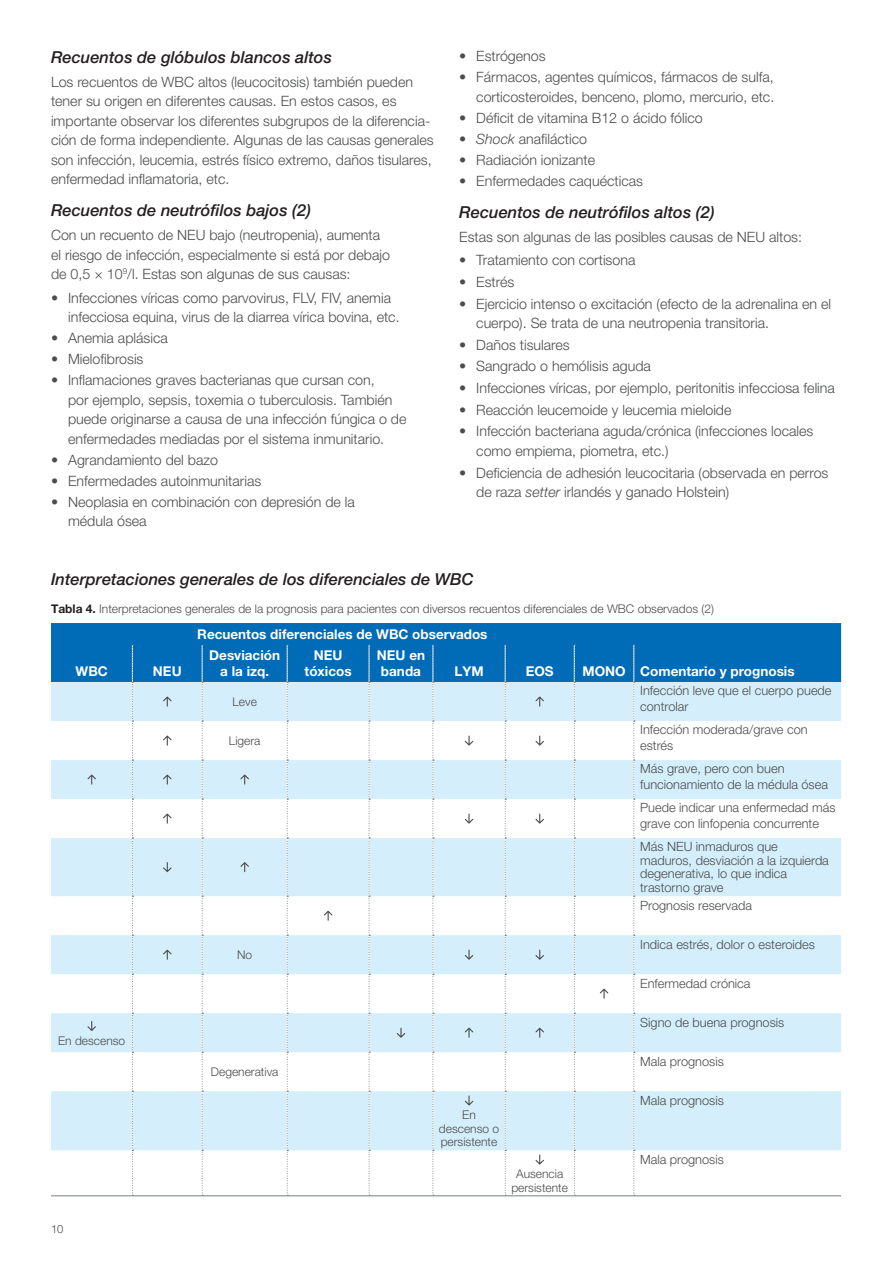
<style>
.page{position:relative;width:893px;height:1263px;background:#fff}
.page>*{position:absolute;margin:0;border:0;box-sizing:border-box;transform-origin:0 0}
.t1{font:italic 500 16.5px "Helvetica Neue LT Pro";color:#231f20}
.t2{font:300 14.25px/19.5px "Helvetica Neue LT Pro";color:#4b4c4d}
.t3{font:700 13.5px/15.8px "Helvetica Neue LT Pro";color:#fff;text-align:center}
.t4{font:300 12.75px/15.8px "Helvetica Neue LT Pro";color:#4b4c4d}
.t5{font:300 12px/13.5px "Helvetica Neue LT Pro";color:#4b4c4d;text-align:center}
.t6{font:300 11.25px "Helvetica Neue LT Pro";color:#4b4c4d}
.s1{font-style:italic}
.s2{font-weight:700;color:#231f20}
</style>
<div class="page">
<div style="left:51px;top:623px;width:790px;height:59px;background:#006bb6"></div>
<svg style="left:51px;top:682px;width:790px;height:468px;fill:#d4effb"></svg>
<hr style="left:51px;top:1195px;width:81px;height:1px;background:#7b8080">
<hr style="left:132px;top:1195px;width:70px;height:1px;background:#7b8080">
<hr style="left:202px;top:1195px;width:85px;height:1px;background:#7b8080">
<hr style="left:287px;top:1195px;width:82px;height:1px;background:#7b8080">
<hr style="left:369px;top:1195px;width:64px;height:1px;background:#7b8080">
<hr style="left:433px;top:1195px;width:72px;height:1px;background:#7b8080">
<hr style="left:505px;top:1195px;width:69px;height:1px;background:#7b8080">
<hr style="left:574px;top:1195px;width:60px;height:1px;background:#7b8080">
<hr style="left:634px;top:1195px;width:207px;height:1px;background:#7b8080">
<svg style="left:132px;top:645px;width:1px;height:551px"></svg>
<svg style="left:202px;top:645px;width:1px;height:551px"></svg>
<svg style="left:287px;top:645px;width:1px;height:551px"></svg>
<svg style="left:369px;top:645px;width:1px;height:551px"></svg>
<svg style="left:432px;top:645px;width:2px;height:551px"></svg>
<svg style="left:505px;top:645px;width:1px;height:551px"></svg>
<svg style="left:574px;top:645px;width:1px;height:551px"></svg>
<svg style="left:633px;top:645px;width:2px;height:551px"></svg>
<svg style="left:163px;top:696px;width:9px;height:11px"></svg>
<svg style="left:535px;top:696px;width:9px;height:11px"></svg>
<svg style="left:163px;top:735px;width:9px;height:11px"></svg>
<svg style="left:465px;top:735px;width:8px;height:11px"></svg>
<svg style="left:535px;top:735px;width:9px;height:11px"></svg>
<svg style="left:87px;top:774px;width:9px;height:11px"></svg>
<svg style="left:163px;top:774px;width:9px;height:11px"></svg>
<svg style="left:240px;top:774px;width:9px;height:11px"></svg>
<svg style="left:163px;top:813px;width:9px;height:11px"></svg>
<svg style="left:465px;top:813px;width:8px;height:11px"></svg>
<svg style="left:535px;top:813px;width:9px;height:11px"></svg>
<svg style="left:163px;top:862px;width:9px;height:10px"></svg>
<svg style="left:240px;top:862px;width:9px;height:10px"></svg>
<svg style="left:324px;top:911px;width:8px;height:10px"></svg>
<svg style="left:163px;top:950px;width:9px;height:10px"></svg>
<svg style="left:465px;top:950px;width:8px;height:10px"></svg>
<svg style="left:535px;top:950px;width:9px;height:10px"></svg>
<svg style="left:600px;top:989px;width:8px;height:10px"></svg>
<svg style="left:87px;top:1021px;width:9px;height:10px"></svg>
<svg style="left:397px;top:1028px;width:8px;height:10px"></svg>
<svg style="left:465px;top:1028px;width:8px;height:10px"></svg>
<svg style="left:535px;top:1028px;width:9px;height:10px"></svg>
<svg style="left:465px;top:1095px;width:8px;height:10px"></svg>
<svg style="left:535px;top:1154px;width:9px;height:11px"></svg>
<p class="t1" style="left:51px;top:47px;width:282px">Recuentos de glóbulos blancos altos</p>
<p class="t2" style="left:51px;top:71px;width:384px">Los recuentos de WBC altos (leucocitosis) también pueden tener su origen en diferentes causas. En estos casos, es importante observar los diferentes subgrupos de la diferencia&shy;ción de forma independiente. Algunas de las causas generales son infección, leucemia, estrés físico extremo, daños tisulares, enfermedad inflamatoria, etc.</p>
<p class="t1" style="left:51px;top:201px;width:262px">Recuentos de neutrófilos bajos (2)</p>
<p class="t2" style="left:51px;top:225px;width:340px">Con un recuento de NEU bajo (neutropenia), aumenta el riesgo de infección, especialmente si está por debajo de 0,5 × 10<sup>9</sup>/l. Estas son algunas de sus causas:</p>
<p class="t2" style="left:68px;top:288px;width:333px;text-indent:-17px">• Infecciones víricas como parvovirus, FLV, FIV, anemia infecciosa equina, virus de la diarrea vírica bovina, etc.</p>
<p class="t2" style="left:51px;top:328px;width:118px">• Anemia aplásica</p>
<p class="t2" style="left:51px;top:349px;width:94px">• Mielofibrosis</p>
<p class="t2" style="left:68px;top:370px;width:340px;text-indent:-17px">• Inflamaciones graves bacterianas que cursan con,<br>por ejemplo, sepsis, toxemia o tuberculosis. También puede originarse a causa de una infección fúngica o de enfermedades mediadas por el sistema inmunitario.</p>
<p class="t2" style="left:51px;top:450px;width:168px">• Agrandamiento del bazo</p>
<p class="t2" style="left:51px;top:471px;width:212px">• Enfermedades autoinmunitarias</p>
<p class="t2" style="left:68px;top:492px;width:288px;text-indent:-17px">• Neoplasia en combinación con depresión de la médula ósea</p>
<p class="t2" style="left:459px;top:46px;width:88px">• Estrógenos</p>
<p class="t2" style="left:459px;top:67px;width:317px;text-align:right">• Fármacos, agentes químicos, fármacos de sulfa, corticosteroides, benceno, plomo, mercurio, etc.</p>
<p class="t2" style="left:459px;top:108px;width:245px">• Déficit de vitamina B12 o ácido fólico</p>
<p class="t2" style="left:459px;top:129px;width:129px">• <span class="s1">Shock</span> anafiláctico</p>
<p class="t2" style="left:459px;top:150px;width:137px">• Radiación ionizante</p>
<p class="t2" style="left:459px;top:171px;width:185px">• Enfermedades caquécticas</p>
<p class="t1" style="left:459px;top:202px;width:257px">Recuentos de neutrófilos altos (2)</p>
<p class="t2" style="left:459px;top:227px;width:344px">Estas son algunas de las posibles causas de NEU altos:</p>
<p class="t2" style="left:459px;top:250px;width:178px">• Tratamiento con cortisona</p>
<p class="t2" style="left:459px;top:272px;width:57px">• Estrés</p>
<p class="t2" style="left:476px;top:294px;width:356px;text-indent:-17px">• Ejercicio intenso o excitación (efecto de la adrenalina en el cuerpo). Se trata de una neutropenia transitoria.</p>
<p class="t2" style="left:459px;top:335px;width:112px">• Daños tisulares</p>
<p class="t2" style="left:459px;top:356px;width:193px">• Sangrado o hemólisis aguda</p>
<p class="t2" style="left:459px;top:378px;width:377px">• Infecciones víricas, por ejemplo, peritonitis infecciosa felina</p>
<p class="t2" style="left:459px;top:400px;width:274px">• Reacción leucemoide y leucemia mieloide</p>
<p class="t2" style="left:476px;top:421px;width:339px;text-indent:-17px">• Infección bacteriana aguda/crónica (infecciones locales como empiema, piometra, etc.)</p>
<p class="t2" style="left:476px;top:462px;width:354px;text-indent:-17px">• Deficiencia de adhesión leucocitaria (observada en perros de raza <span class="s1">setter</span> irlandés y ganado Holstein)</p>
<p class="t1" style="left:51px;top:569px;width:424px">Interpretaciones generales de los diferenciales de WBC</p>
<p class="t5" style="left:51px;top:601px;width:664px"><span class="s2">Tabla 4.</span> Interpretaciones generales de la prognosis para pacientes con diversos recuentos diferenciales de WBC observados (2)</p>
<p class="t3" style="left:197px;top:626px;width:292px">Recuentos diferenciales de WBC observados</p>
<p class="t3" style="left:76px;top:663px;width:34px">WBC</p>
<p class="t3" style="left:153px;top:663px;width:30px">NEU</p>
<p class="t3" style="left:209px;top:647px;width:72px">Desviación a la izq.</p>
<p class="t3" style="left:305px;top:647px;width:48px">NEU tóxicos</p>
<p class="t3" style="left:377px;top:647px;width:50px">NEU en banda</p>
<p class="t3" style="left:454px;top:663px;width:31px">LYM</p>
<p class="t3" style="left:526px;top:663px;width:30px">EOS</p>
<p class="t3" style="left:582px;top:663px;width:214px">MONO Comentario y prognosis</p>
<p class="t5" style="left:232px;top:694px;width:26px">Leve</p>
<p class="t4" style="left:640px;top:683px;width:193px">Infección leve que el cuerpo puede controlar</p>
<p class="t5" style="left:229px;top:733px;width:33px">Ligera</p>
<p class="t4" style="left:640px;top:722px;width:169px">Infección moderada/grave con estrés</p>
<p class="t4" style="left:640px;top:761px;width:189px">Más grave, pero con buen funcionamiento de la médula ósea</p>
<p class="t4" style="left:640px;top:800px;width:197px">Puede indicar una enfermedad más grave con linfopenia concurrente</p>
<p class="t4" style="left:640px;top:840px;width:190px;line-height:13.5px">Más NEU inmaduros que maduros, desviación a la izquierda degenerativa, lo que indica trastorno grave</p>
<p class="t4" style="left:640px;top:897px;width:113px">Prognosis reservada</p>
<p class="t5" style="left:237px;top:948px;width:17px">No</p>
<p class="t4" style="left:640px;top:936px;width:176px">Indica estrés, dolor o esteroides</p>
<p class="t4" style="left:640px;top:975px;width:112px">Enfermedad crónica</p>
<p class="t5" style="left:58px;top:1033px;width:69px">En descenso</p>
<p class="t6" style="left:51px;top:1222px;width:14px">10</p>
<p class="t5" style="left:211px;top:1065px;width:69px">Degenerativa</p>
<p class="t5" style="left:439px;top:1108px;width:62px">En descenso o persistente</p>
<p class="t5" style="left:511px;top:1167px;width:58px">Ausencia persistente</p>
<p class="t4" style="left:640px;top:1014px;width:146px">Signo de buena prognosis</p>
<p class="t4" style="left:640px;top:1053px;width:85px">Mala prognosis</p>
<p class="t4" style="left:640px;top:1092px;width:85px">Mala prognosis</p>
<p class="t4" style="left:640px;top:1151px;width:85px">Mala prognosis</p>
</div>
